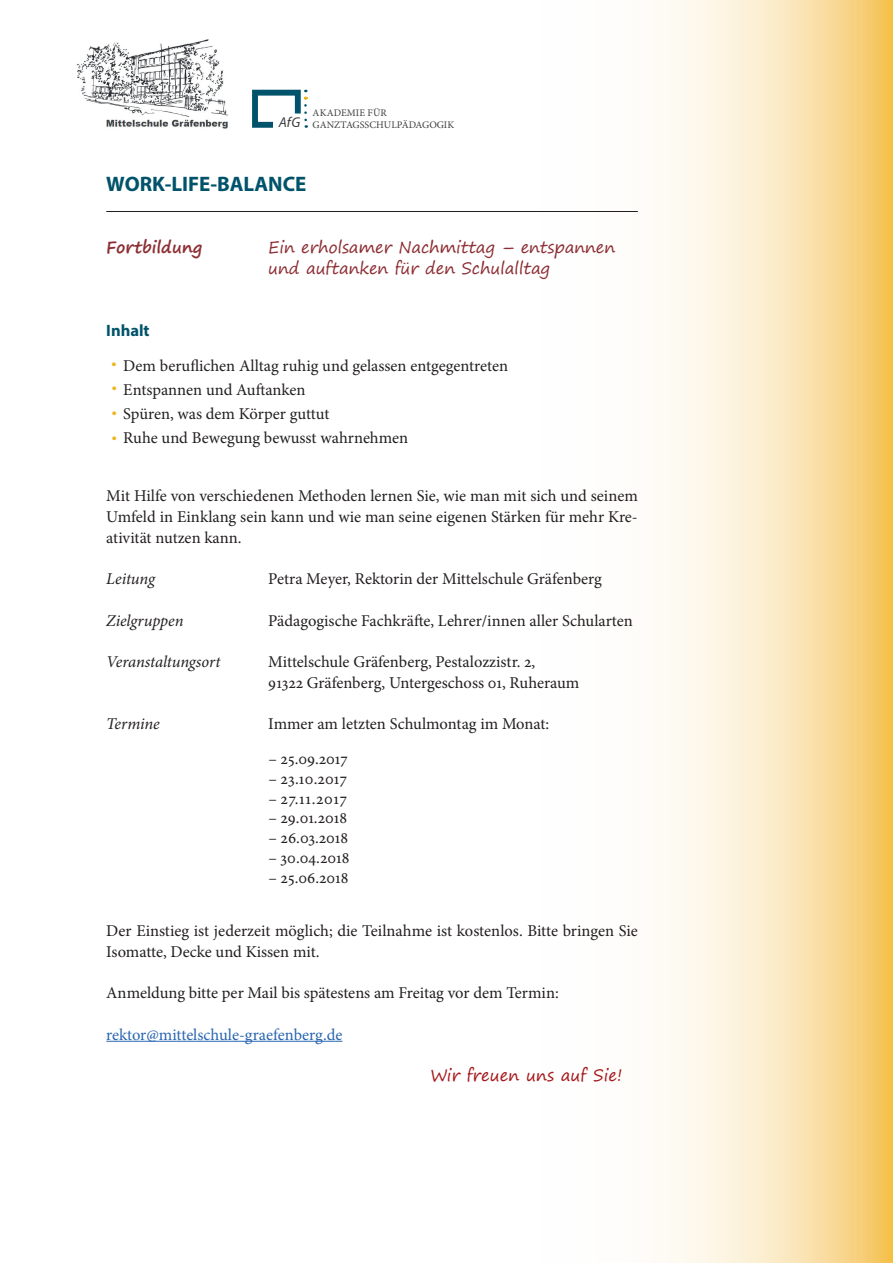
<style>
.page{position:relative;width:893px;height:1263px;background:#fff}
.page>*{position:absolute;margin:0;border:0;box-sizing:border-box;transform-origin:0 0}
.t1{font:700 21px "Myriad Pro";color:#00536a}
.t2{font:16.5px/20.7px "Minion Pro";color:#231f20}
.t3{font:16.5px/20.7px "Segoe Print";letter-spacing:-.01em;color:#8d2f34}
.t4{font:italic 16.5px "Minion Pro";letter-spacing:-.01em;color:#231f20}
.t5{font:16.5px "Minion Pro";letter-spacing:-.005em;color:#2865b1}
.t6{font:16.5px "Segoe Print";color:#a5181b}
.t7{font:700 16.5px "Segoe Print";color:#8d2f34}
.t8{font:700 16.5px "Myriad Pro";color:#00536a}
.t9{font:italic 14.25px "Myriad Pro";color:#3e3e3f}
.t10{font:10.05px/12.1px "Minion Pro";letter-spacing:.005em;color:#3e3e3f}
.s1{font-family:"Myriad Pro";font-size:18px;color:#f1b41c}
</style>
<div class="page">
<svg style="left:663px;top:0;width:230px;height:1263px;background:#fae5b9"></svg>
<hr style="left:106px;top:1041px;width:236px;height:1px;background:#2865b1">
<hr style="left:106px;top:211px;width:532px;height:1px;background:#231f20">
<div style="left:252px;top:90px;width:49px;height:38px;border:6px solid #00536a"></div>
<div style="left:274px;top:114px;width:27px;height:14px;background:#fff"></div>
<svg style="left:304px;top:90px;width:3px;height:38px"></svg>
<img style="left:76px;top:39px;width:152px;height:90px">
<p class="t9" style="left:279px;top:114px;width:23px">AfG</p>
<p class="t10" style="left:313px;top:106px;width:143px">AKADEMIE FÜR<br>GANZTAGSSCHULPÄDAGOGIK</p>
<p class="t1" style="left:106px;top:170px;width:202px">WORK-LIFE-BALANCE</p>
<p class="t7" style="left:106px;top:232px;width:98px">Fortbildung</p>
<p class="t3" style="left:268px;top:236px;width:348px">Ein erholsamer Nachmittag – entspannen und auftanken für den Schulalltag</p>
<p class="t8" style="left:106px;top:319px;width:45px">Inhalt</p>
<p class="t2" style="left:111px;top:355px;width:398px"><span class="s1">•</span> Dem beruflichen Alltag ruhig und gelassen entgegentreten</p>
<p class="t2" style="left:112px;top:379px;width:195px"><span class="s1">•</span> Entspannen und Auftanken</p>
<p class="t2" style="left:112px;top:403px;width:219px"><span class="s1">•</span> Spüren, was dem Körper guttut</p>
<p class="t2" style="left:112px;top:427px;width:298px"><span class="s1">•</span> Ruhe und Bewegung bewusst wahrnehmen</p>
<p class="t2" style="left:106px;top:486px;width:533px;text-align:justify">Mit Hilfe von verschiedenen Methoden lernen Sie, wie man mit sich und seinem Umfeld in Einklang sein kann und wie man seine eigenen Stärken für mehr Kre&shy;ativität nutzen kann.</p>
<p class="t4" style="left:106px;top:568px;width:50px">Leitung</p>
<p class="t2" style="left:268px;top:569px;width:335px">Petra Meyer, Rektorin der Mittelschule Gräfenberg</p>
<p class="t4" style="left:106px;top:609px;width:79px">Zielgruppen</p>
<p class="t2" style="left:268px;top:610px;width:366px">Pädagogische Fachkräfte, Lehrer/innen aller Schularten</p>
<p class="t4" style="left:106px;top:650px;width:116px">Veranstaltungsort</p>
<p class="t2" style="left:268px;top:651px;width:313px">Mittelschule Gräfenberg, Pestalozzistr. 2,<br>91322 Gräfenberg, Untergeschoss 01, Ruheraum</p>
<p class="t4" style="left:106px;top:713px;width:55px">Termine</p>
<p class="t2" style="left:268px;top:713px;width:282px">Immer am letzten Schulmontag im Monat:</p>
<p class="t2" style="left:268px;top:748px;width:81px">– 25.09.2017</p>
<p class="t2" style="left:268px;top:768px;width:80px">– 23.10.2017</p>
<p class="t2" style="left:268px;top:788px;width:80px">– 27.11.2017</p>
<p class="t2" style="left:268px;top:808px;width:80px">– 29.01.2018</p>
<p class="t2" style="left:268px;top:827px;width:81px">– 26.03.2018</p>
<p class="t2" style="left:268px;top:847px;width:83px">– 30.04.2018</p>
<p class="t2" style="left:268px;top:867px;width:82px">– 25.06.2018</p>
<p class="t2" style="left:106px;top:921px;width:533px">Der Einstieg ist jederzeit möglich; die Teilnahme ist kostenlos. Bitte bringen Sie<br>Isomatte, Decke und Kissen mit.</p>
<p class="t2" style="left:106px;top:983px;width:454px">Anmeldung bitte per Mail bis spätestens am Freitag vor dem Termin:</p>
<p class="t5" style="left:106px;top:1023px;width:238px">rektor@mittelschule-graefenberg.de</p>
<p class="t6" style="left:430px;top:1060px;width:194px">Wir freuen uns auf Sie!</p>
</div>
